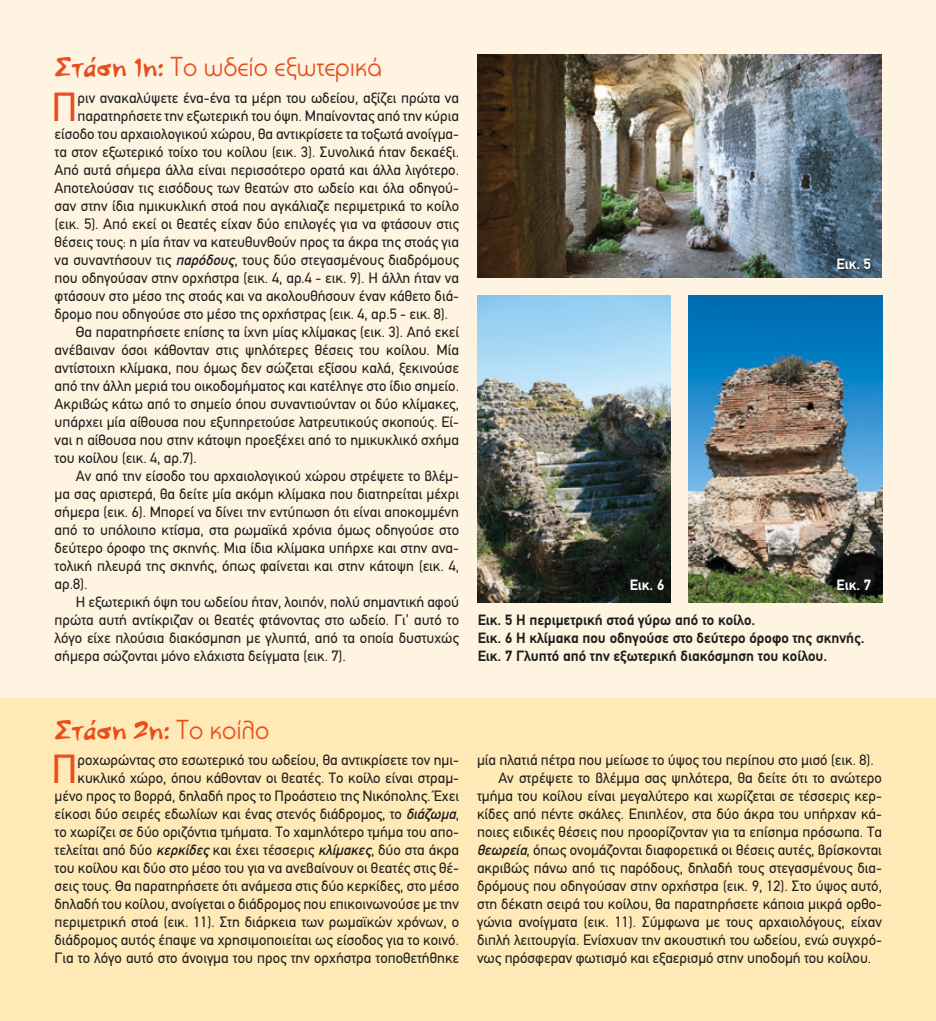
<style>
.page{position:relative;width:936px;height:1021px;background:#fff}
.page>*{position:absolute;margin:0;border:0;box-sizing:border-box;transform-origin:0 0}
.t1{font:40.8px "PF Din Text";color:#e94e1c}
.t2{font:27px "PF Universal";color:#e94e1c}
.t3{font:800 27px "PF Plasmatic";color:#e94e1c}
.t4{font:15px/18px "PF Din Text";color:#1d1d1b;text-align:right}
.t5{font:700 15px/18px "PF Din Text";color:#1d1d1b}
.t6{font:700 15px "PF Din Text";color:#fff}
.s1{font-family:"PF Plasmatic";font-weight:800}
.s2{font-weight:500;font-style:italic}
.s3{font-family:"PF Universal";font-weight:400}
</style>
<div class="page">
<div style="left:0;top:0;width:935px;height:1020px;background:#fff3e1"></div>
<img style="left:477px;top:54px;width:404px;height:224px">
<div style="left:0;top:699px;width:935px;height:321px;background:#ffe9b7"></div>
<img style="left:477px;top:295px;width:193px;height:307px">
<img style="left:688px;top:295px;width:194px;height:307px">
<div style="left:835px;top:257px;width:38px;height:15px;background:#1d1d1b;opacity:.91"></div>
<div style="left:629px;top:578px;width:38px;height:15px;background:#151b15"></div>
<div style="left:835px;top:578px;width:39px;height:15px;background:#1d1d1b;opacity:.91"></div>
<h2 class="t2" style="left:55px;top:51px;width:329px"><span class="s1">Στάση 1η:</span> Το ωδείο εξωτερικά</h2>
<h1 class="t1" style="left:51px;top:83px;width:27px">Π</h1>
<p class="t4" style="left:77px;top:89px;width:383px">ριν ανακαλύψετε ένα-ένα τα μέρη του ωδείου, αξίζει πρώτα να</p>
<p class="t4" style="left:77px;top:107px;width:383px">παρατηρήσετε την εξωτερική του όψη. Μπαίνοντας από την κύρια</p>
<p class="t4" style="left:55px;top:125px;width:406px">είσοδο του αρχαιολογικού χώρου, θα αντικρίσετε τα τοξωτά ανοίγμα-</p>
<p class="t4" style="left:55px;top:143px;width:406px">τα στον εξωτερικό τοίχο του κοίλου (εικ. 3). Συνολικά ήταν δεκαέξι.</p>
<p class="t4" style="left:55px;top:161px;width:406px">Από αυτά σήμερα άλλα είναι περισσότερο ορατά και άλλα λιγότερο.</p>
<p class="t4" style="left:55px;top:179px;width:406px">Αποτελούσαν τις εισόδους των θεατών στο ωδείο και όλα οδηγού-</p>
<p class="t4" style="left:55px;top:197px;width:406px">σαν στην ίδια ημικυκλική στοά που αγκάλιαζε περιμετρικά το κοίλο</p>
<p class="t4" style="left:55px;top:215px;width:406px">(εικ. 5). Από εκεί οι θεατές είχαν δύο επιλογές για να φτάσουν στις</p>
<p class="t4" style="left:55px;top:233px;width:406px">θέσεις τους: η μία ήταν να κατευθυνθούν προς τα άκρα της στοάς για</p>
<p class="t4" style="left:55px;top:251px;width:406px">να συναντήσουν τις <span class="s2">παρόδους</span>, τους δύο στεγασμένους διαδρόμους</p>
<p class="t4" style="left:55px;top:269px;width:406px">που οδηγούσαν στην ορχήστρα (εικ. 4, αρ.4 - εικ. 9). Η άλλη ήταν να</p>
<p class="t4" style="left:55px;top:287px;width:406px">φτάσουν στο μέσο της στοάς και να ακολουθήσουν έναν κάθετο διά-</p>
<p class="t4" style="left:55px;top:305px;width:395px">δρομο που οδηγούσε στο μέσο της ορχήστρας (εικ. 4, αρ.5 - εικ. 8).</p>
<p class="t4" style="left:76px;top:323px;width:384px">Θα παρατηρήσετε επίσης τα ίχνη μίας κλίμακας (εικ. 3). Από εκεί</p>
<p class="t4" style="left:55px;top:341px;width:406px">ανέβαιναν όσοι κάθονταν στις ψηλότερες θέσεις του κοίλου. Μία</p>
<p class="t4" style="left:55px;top:359px;width:406px">αντίστοιχη κλίμακα, που όμως δεν σώζεται εξίσου καλά, ξεκινούσε</p>
<p class="t4" style="left:55px;top:377px;width:406px">από την άλλη μεριά του οικοδομήματος και κατέληγε στο ίδιο σημείο.</p>
<p class="t4" style="left:55px;top:395px;width:406px">Ακριβώς κάτω από το σημείο όπου συναντιούνταν οι δύο κλίμακες,</p>
<p class="t4" style="left:55px;top:413px;width:406px">υπάρχει μία αίθουσα που εξυπηρετούσε λατρευτικούς σκοπούς. Εί-</p>
<p class="t4" style="left:55px;top:431px;width:406px">ναι η αίθουσα που στην κάτοψη προεξέχει από το ημικυκλικό σχήμα</p>
<p class="t4" style="left:55px;top:449px;width:144px">του κοίλου (εικ. 4, αρ.7).</p>
<p class="t4" style="left:76px;top:467px;width:384px">Αν από την είσοδο του αρχαιολογικού χώρου στρέψετε το βλέμ-</p>
<p class="t4" style="left:55px;top:485px;width:406px">μα σας αριστερά, θα δείτε μία ακόμη κλίμακα που διατηρείται μέχρι</p>
<p class="t4" style="left:55px;top:503px;width:406px">σήμερα (εικ. 6). Μπορεί να δίνει την εντύπωση ότι είναι αποκομμένη</p>
<p class="t4" style="left:55px;top:521px;width:406px">από το υπόλοιπο κτίσμα, στα ρωμαϊκά χρόνια όμως οδηγούσε στο</p>
<p class="t4" style="left:55px;top:539px;width:406px">δεύτερο όροφο της σκηνής. Μια ίδια κλίμακα υπήρχε και στην ανα-</p>
<p class="t4" style="left:55px;top:557px;width:406px">τολική πλευρά της σκηνής, όπως φαίνεται και στην κάτοψη (εικ. 4,</p>
<p class="t4" style="left:55px;top:575px;width:34px">αρ.8).</p>
<p class="t4" style="left:76px;top:593px;width:384px">Η εξωτερική όψη του ωδείου ήταν, λοιπόν, πολύ σημαντική αφού</p>
<p class="t4" style="left:55px;top:611px;width:406px">πρώτα αυτή αντίκριζαν οι θεατές φτάνοντας στο ωδείο. Γι’ αυτό το</p>
<p class="t4" style="left:55px;top:629px;width:406px">λόγο είχε πλούσια διακόσμηση με γλυπτά, από τα οποία δυστυχώς</p>
<p class="t4" style="left:55px;top:647px;width:293px">σήμερα σώζονται μόνο ελάχιστα δείγματα (εικ. 7).</p>
<p class="t6" style="left:836px;top:255px;width:36px">Εικ. 5</p>
<p class="t6" style="left:629px;top:576px;width:36px">Εικ. 6</p>
<p class="t6" style="left:836px;top:576px;width:36px">Εικ. 7</p>
<p class="t5" style="left:477px;top:611px;width:388px">Εικ. 5 Η περιμετρική στοά γύρω από το κοίλο.<br>Εικ. 6 Η κλίμακα που οδηγούσε στο δεύτερο όροφο της σκηνής.<br>Εικ. 7 Γλυπτό από την εξωτερική διακόσμηση του κοίλου.</p>
<h2 class="t3" style="left:55px;top:712px;width:216px">Στάση 2η: <span class="s3">Το κοίλο</span></h2>
<h1 class="t1" style="left:51px;top:745px;width:27px">Π</h1>
<p class="t4" style="left:55px;top:751px;width:406px">ροχωρώντας στο εσωτερικό του ωδείου, θα αντικρίσετε τον ημι&shy;κυκλικό χώρο, όπου κάθονταν οι θεατές. Το κοίλο είναι στραμ&shy;μένο προς το βορρά, δηλαδή προς το Προάστειο της Νικόπολης. Έχει είκοσι δύο σειρές εδωλίων και ένας στενός διάδρομος, το <span class="s2">διάζωμα</span>, το χωρίζει σε δύο οριζόντια τμήματα. Το χαμηλότερο τμήμα του απο&shy;τελείται από δύο <span class="s2">κερκίδες</span> και έχει τέσσερις <span class="s2">κλίμακες</span>, δύο στα άκρα του κοίλου και δύο στο μέσο του για να ανεβαίνουν οι θεατές στις θέ&shy;σεις τους. Θα παρατηρήσετε ότι ανάμεσα στις δύο κερκίδες, στο μέσο δηλαδή του κοίλου, ανοίγεται ο διάδρομος που επικοινωνούσε με την περιμετρική στοά (εικ. 11). Στη διάρκεια των ρωμαϊκών χρόνων, ο διάδρομος αυτός έπαψε να χρησιμοποιείται ως είσοδος για το κοινό.<br>Για το λόγο αυτό στο άνοιγμα του προς την ορχήστρα τοποθετήθηκε</p>
<p class="t4" style="left:477px;top:751px;width:398px">μία πλατιά πέτρα που μείωσε το ύψος του περίπου στο μισό (εικ. 8).</p>
<p class="t4" style="left:498px;top:769px;width:385px">Αν στρέψετε το βλέμμα σας ψηλότερα, θα δείτε ότι το ανώτερο</p>
<p class="t4" style="left:477px;top:787px;width:406px">τμήμα του κοίλου είναι μεγαλύτερο και χωρίζεται σε τέσσερις κερ-</p>
<p class="t4" style="left:477px;top:805px;width:406px">κίδες από πέντε σκάλες. Επιπλέον, στα δύο άκρα του υπήρχαν κά-</p>
<p class="t4" style="left:477px;top:823px;width:406px">ποιες ειδικές θέσεις που προορίζονταν για τα επίσημα πρόσωπα. Τα</p>
<p class="t4" style="left:477px;top:841px;width:406px"><span class="s2">θεωρεία</span>, όπως ονομάζονται διαφορετικά οι θέσεις αυτές, βρίσκονται</p>
<p class="t4" style="left:477px;top:859px;width:406px">ακριβώς πάνω από τις παρόδους, δηλαδή τους στεγασμένους δια-</p>
<p class="t4" style="left:477px;top:877px;width:406px">δρόμους που οδηγούσαν στην ορχήστρα (εικ. 9, 12). Στο ύψος αυτό,</p>
<p class="t4" style="left:477px;top:895px;width:406px">στη δέκατη σειρά του κοίλου, θα παρατηρήσετε κάποια μικρά ορθο-</p>
<p class="t4" style="left:477px;top:913px;width:406px">γώνια ανοίγματα (εικ. 11). Σύμφωνα με τους αρχαιολόγους, είχαν</p>
<p class="t4" style="left:477px;top:931px;width:406px">διπλή λειτουργία. Ενίσχυαν την ακουστική του ωδείου, ενώ συγχρό-</p>
<p class="t4" style="left:477px;top:949px;width:396px">νως πρόσφεραν φωτισμό και εξαερισμό στην υποδομή του κοίλου.</p>
</div>
